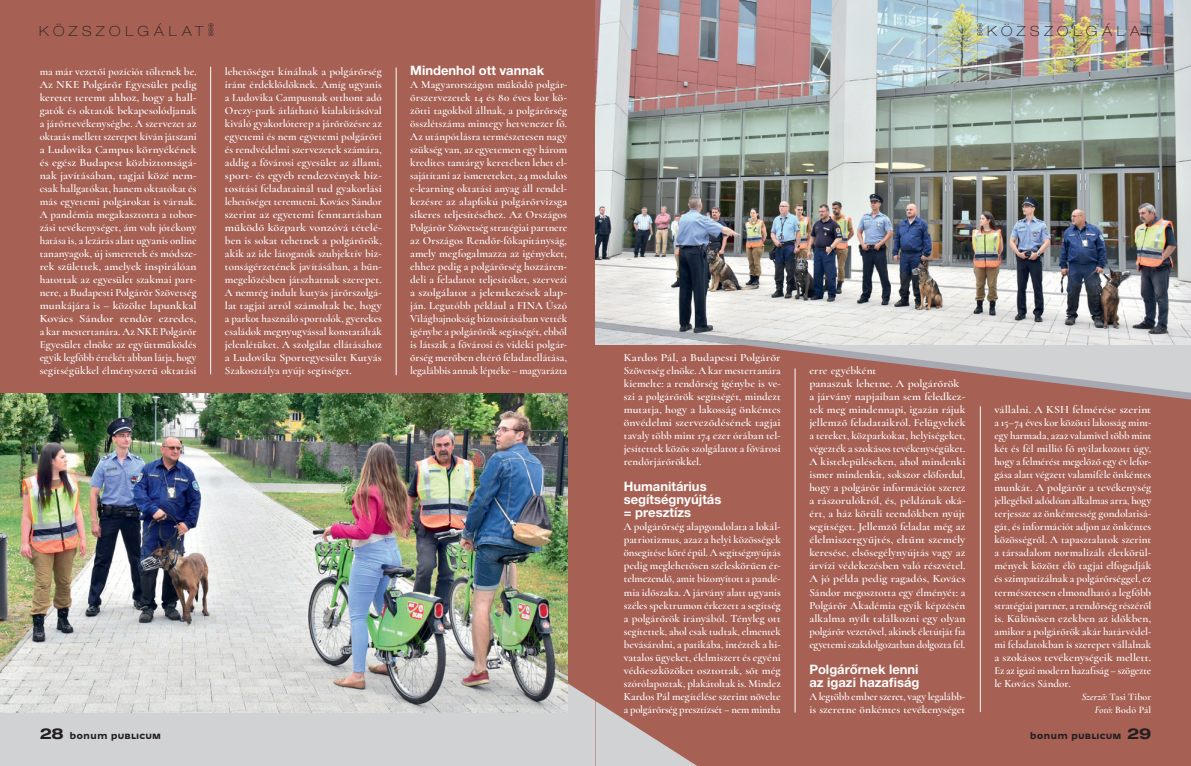
<style>
.page{position:relative;width:1191px;height:766px;background:#fff}
.page>*{position:absolute;margin:0;border:0;box-sizing:border-box;transform-origin:0 0}
.t1{font:100 expanded 14px "Helvetica Neue LT Pro";letter-spacing:.335em;color:#231f20}
.t2{font:700 13px/13px "Helvetica Neue LT Pro";color:#fff}
.t3{font:600 11px/13px "Cormorant";color:#fff;text-align:justify}
.t4{font:600 11px/13px "Cormorant";color:#fff;text-align:justify;scale:1.07 1}
.t5{font:600 11px/13px "Cormorant";color:#fff;text-align:justify;scale:1.08 1}
.t6{font:700 10px "Westeinde Caption";letter-spacing:.015em;color:#231f20}
.t7{font:600 10px/13px "Cormorant";letter-spacing:.01em;color:#fff;text-align:right}
.s1{font-style:italic}
.s2{font-family:"Helvetica Neue LT Pro";font-stretch:expanded;font-size:15px}
</style>
<div class="page">
<div style="left:0;top:0;width:595px;height:765px;background:#a66054"></div>
<svg style="left:0;top:421px;width:595px;height:344px;fill:#d1d2d4"></svg>
<img style="left:0;top:393px;width:567px;height:319px">
<hr style="left:396px;top:67px;width:1px;height:308px;background:#fff">
<hr style="left:210px;top:67px;width:1px;height:307px;background:#fff">
<svg style="left:208px;top:23px;width:6px;height:13px"></svg>
<div style="left:595px;top:0;width:596px;height:765px;background:#a66054"></div>
<svg style="left:595px;top:344px;width:596px;height:55px"></svg>
<img style="left:595px;top:0;width:596px;height:344px">
<hr style="left:980px;top:406px;width:1px;height:305px;background:#fff">
<hr style="left:795px;top:368px;width:1px;height:344px;background:#fff">
<svg style="left:977px;top:23px;width:5px;height:13px"></svg>
<svg style="left:595px;top:701px;width:102px;height:65px"></svg>
<p class="t1" style="left:39px;top:23px;width:166px">KÖZSZOLGÁLAT</p>
<p class="t1" style="left:987px;top:23px;width:166px">KÖZSZOLGÁLAT</p>
<p class="t3" style="left:40px;top:65px;width:158px">ma már vezetői pozíciót töltenek be.<br>Az NKE Polgárőr Egyesület pedig keretet teremt ahhoz, hogy a hall&shy;gatók és oktatók bekapcsolódjanak a járőrtevékenységbe. A szervezet az oktatás mellett szerepet kíván játszani a Ludovika Campus környékének és egész Budapest közbiztonságá&shy;nak javításában, tagjai közé nem&shy;csak hallgatókat, hanem oktatókat és más egyetemi polgárokat is várnak.<br>A pandémia megakasztotta a tobor&shy;zási tevékenységet, ám volt jótékony hatása is, a lezárás alatt ugyanis online tananyagok, új ismeretek és módsze&shy;rek születtek, amelyek inspirálóan hatottak az egyesület szakmai part&shy;nere, a Budapesti Polgárőr Szövetség munkájára is – közölte lapunkkal Kovács Sándor rendőr ezredes, a kar mestertanára. Az NKE Polgárőr Egyesület elnöke az együttműködés egyik legfőbb értékét abban látja, hogy segítségükkel élményszerű oktatási</p>
<p class="t3" style="left:225px;top:65px;width:158px">lehetőséget kínálnak a polgárőrség iránt érdeklődőknek. Amíg ugyanis a Ludovika Campusnak otthont adó Orczy-park átlátható kialakításával kiváló gyakorlóterep a járőrözésre az egyetemi és nem egyetemi polgárőri és rendvédelmi szervezetek számára, addig a fővárosi egyesület az állami, sport- és egyéb rendezvények biz&shy;tosítási feladatainál tud gyakorlási lehetőséget teremteni. Kovács Sándor szerint az egyetemi fenntartásban működő közpark vonzóvá tételé&shy;ben is sokat tehetnek a polgárőrök, akik az ide látogatók szubjektív biz&shy;tonságérzetének javításában, a bűn&shy;megelőzésben játszhatnak szerepet.<br>A nemrég indult kutyás járőrszolgá&shy;lat tagjai arról számoltak be, hogy a parkot használó sportolók, gyerekes családok megnyugvással konstatálták jelenlétüket. A szolgálat ellátásához a Ludovika Sportegyesület Kutyás Szakosztálya nyújt segítséget.</p>
<p class="t2" style="left:410px;top:64px;width:135px">Mindenhol ott vannak</p>
<p class="t3" style="left:410px;top:78px;width:158px">A Magyarországon működő polgár&shy;őrszervezetek 14 és 80 éves kor kö&shy;zötti tagokból állnak, a polgárőrség összlétszáma mintegy hetvenezer fő.<br>Az utánpótlásra természetesen nagy szükség van, az egyetemen egy három kredites tantárgy keretében lehet el&shy;sajátítani az ismereteket, 24 modulos e-learning oktatási anyag áll rendel&shy;kezésre az alapfokú polgárőrvizsga sikeres teljesítéséhez. Az Országos Polgárőr Szövetség stratégiai partnere az Országos Rendőr-főkapitányság, amely megfogalmazza az igényeket, ehhez pedig a polgárőrség hozzáren&shy;deli a feladatot teljesítőket, szervezi a szolgálatot a jelentkezések alap&shy;ján. Legutóbb például a FINA Úszó Világbajnokság biztosításában vették igénybe a polgárőrök segítségét, ebből is látszik a fővárosi és vidéki polgár&shy;őrség merőben eltérő feladatellátása, legalábbis annak léptéke – magyarázta</p>
<p class="t5" style="left:624px;top:351px;width:147px">Kardos Pál, a Budapesti Polgárőr Szövetség elnöke. A kar mestertanára kiemelte: a rendőrség igénybe is ve&shy;szi a polgárőrök segítségét, mindezt mutatja, hogy a lakosság önkéntes önvédelmi szerveződésének tagjai tavaly több mint 174 ezer órában tel&shy;jesítettek közös szolgálatot a fővárosi rendőrjárőrökkel.</p>
<p class="t2" style="left:624px;top:480px;width:99px">Humanitárius segítségnyújtás = presztízs</p>
<p class="t3" style="left:624px;top:520px;width:158px">A polgárőrség alapgondolata a lokál&shy;patriotizmus, azaz a helyi közösségek önsegítése köré épül. A segítségnyújtás pedig meglehetősen széleskörűen ér&shy;telmezendő, amit bizonyított a pandé&shy;mia időszaka. A járvány alatt ugyanis széles spektrumon érkezett a segítség a polgárőrök irányából. Tényleg ott segítettek, ahol csak tudtak, elmentek bevásárolni, a patikába, intézték a hi&shy;vatalos ügyeket, élelmiszert és egyéni védőeszközöket osztottak, sőt még szórólapoztak, plakátoltak is. Mindez Kardos Pál megítélése szerint növelte a polgárőrség presztízsét – nem mintha</p>
<p class="t3" style="left:809px;top:364px;width:158px;text-align:left">erre egyébként<br>panaszuk lehetne. A polgárőrök a járvány napjaiban sem feledkez&shy;tek meg mindennapi, igazán rájuk jellemző feladataikról. Felügyelték a tereket, közparkokat, helyiségeket, végezték a szokásos tevékenységüket.<br>A kistelepüléseken, ahol mindenki ismer mindenkit, sokszor előfordul, hogy a polgárőr információt szerez a rászorulókról, és, példának oká&shy;ért, a ház körüli teendőkben nyújt segítséget. Jellemző feladat még az élelmiszergyűjtés, eltűnt személy keresése, elsősegélynyújtás vagy az árvízi védekezésben való részvétel.<br>A jó példa pedig ragadós, Kovács Sándor megosztotta egy élményét: a Polgárőr Akadémia egyik képzésén alkalma nyílt találkozni egy olyan polgárőr vezetővel, akinek életútját fia egyetemi szakdolgozatban dolgozta fel.</p>
<p class="t2" style="left:809px;top:662px;width:112px">Polgárőrnek lenni az igazi hazafiság</p>
<p class="t3" style="left:809px;top:689px;width:158px">A legtöbb ember szeret, vagy legalább&shy;is szeretne önkéntes tevékenységet</p>
<p class="t4" style="left:994px;top:403px;width:148px">vállalni. A KSH felmérése szerint a 15–74 éves kor közötti lakosság mint&shy;egy harmada, azaz valamivel több mint két és fél millió fő nyilatkozott úgy, hogy a felmérést megelőző egy év lefor&shy;gása alatt végzett valamiféle önkéntes munkát. A polgárőr a tevékenység jellegéből adódóan alkalmas arra, hogy terjessze az önkéntesség gondolatisá&shy;gát, és információt adjon az önkéntes közösségről. A tapasztalatok szerint a társadalom normalizált életkörül&shy;mények között élő tagjai elfogadják és szimpatizálnak a polgárőrséggel, ez természetesen elmondható a legfőbb stratégiai partner, a rendőrség részéről is. Különösen ezekben az időkben, amikor a polgárőrök akár határvédel&shy;mi feladatokban is szerepet vállalnak a szokásos tevékenységeik mellett.<br>Ez az igazi modern hazafiság – szögezte le Kovács Sándor.</p>
<p class="t7" style="left:1081px;top:689px;width:71px"><span class="s1">Szerző:</span> Tasi Tibor<br><span class="s1">Fotó:</span> Bodó Pál</p>
<p class="t6" style="left:40px;top:727px;width:123px"><span class="s2">28</span> bonum publicum</p>
<p class="t6" style="left:1029px;top:727px;width:123px">bonum publicum <span class="s2">29</span></p>
</div>
